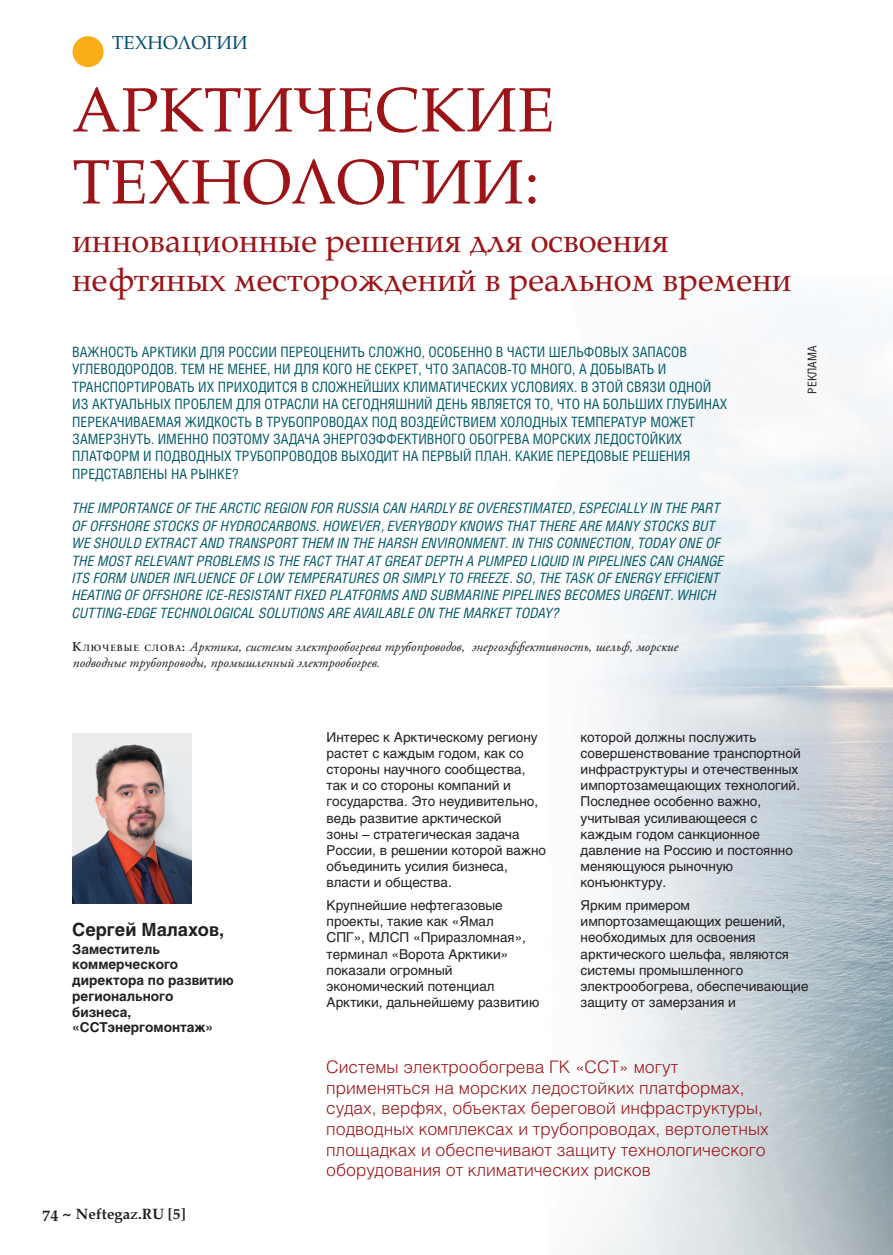
<style>
.page{position:relative;width:893px;height:1255px;background:#fff}
.page>*{position:absolute;margin:0;border:0;box-sizing:border-box;transform-origin:0 0}
.Zagolovok{font:60px/72px "Palladium";color:#9c1418}
.Zagolovok-2{font:31.5px/39px "Palladium";color:#9c1418}
.Podzag1{font:700 18px "Helios";color:#231f20}
.t1{font:18px "Palladium";color:#004c72}
.Vrezka{font:17.25px/20.7px "Helios Light C";color:#9c1418}
.Vrez{font:italic 14.25px/17.4px "Helios Cond";color:#005967}
.Vrez-2{font:14.25px/17.4px "Helios Cond";color:#005967}
.t2{font:700 14.25px "Palladium";color:#231f20}
.Text{font:13.5px/16.2px "Helios";color:#231f20}
.Key{font:italic 13.5px/15.1px "APC Garamond C";color:#231f20}
.Podzag1-2{font:700 13.5px/15.8px "Helios";color:#231f20}
.Text-2{font:12px "Helios Cond";color:#231f20}
.s1{font-weight:700;font-style:normal}
.s2{font-weight:700;font-style:normal;font-size:9.45px}
.s3{font-size:15px}
</style>
<div class="page">
<div style="left:73px;top:36px;width:31px;height:31px;background:#faaf18;border-radius:50%"></div>
<img style="left:591px;top:302px;width:302px;height:952px">
<img style="left:72px;top:733px;width:120px;height:170px">
<p class="t1" style="left:112px;top:32px;width:137px">ТЕХНОЛОГИИ</p>
<p class="Zagolovok" style="left:72px;top:74px;width:485px">АРКТИЧЕСКИЕ<br>ТЕХНОЛОГИИ:</p>
<p class="Zagolovok-2" style="left:72px;top:221px;width:721px">инновационные решения для освоения нефтяных месторождений в реальном времени</p>
<p class="Vrez-2" style="left:72px;top:343px;width:657px">ВАЖНОСТЬ АРКТИКИ ДЛЯ РОССИИ ПЕРЕОЦЕНИТЬ СЛОЖНО, ОСОБЕННО В ЧАСТИ ШЕЛЬФОВЫХ ЗАПАСОВ УГЛЕВОДОРОДОВ. ТЕМ НЕ МЕНЕЕ, НИ ДЛЯ КОГО НЕ СЕКРЕТ, ЧТО ЗАПАСОВ-ТО МНОГО, А ДОБЫВАТЬ И ТРАНСПОРТИРОВАТЬ ИХ ПРИХОДИТСЯ В СЛОЖНЕЙШИХ КЛИМАТИЧЕСКИХ УСЛОВИЯХ. В ЭТОЙ СВЯЗИ ОДНОЙ ИЗ АКТУАЛЬНЫХ ПРОБЛЕМ ДЛЯ ОТРАСЛИ НА СЕГОДНЯШНИЙ ДЕНЬ ЯВЛЯЕТСЯ ТО, ЧТО НА БОЛЬШИХ ГЛУБИНАХ ПЕРЕКАЧИВАЕМАЯ ЖИДКОСТЬ В ТРУБОПРОВОДАХ ПОД ВОЗДЕЙСТВИЕМ ХОЛОДНЫХ ТЕМПЕРАТУР МОЖЕТ ЗАМЕРЗНУТЬ. ИМЕННО ПОЭТОМУ ЗАДАЧА ЭНЕРГОЭФФЕКТИВНОГО ОБОГРЕВА МОРСКИХ ЛЕДОСТОЙКИХ ПЛАТФОРМ И ПОДВОДНЫХ ТРУБОПРОВОДОВ ВЫХОДИТ НА ПЕРВЫЙ ПЛАН. КАКИЕ ПЕРЕДОВЫЕ РЕШЕНИЯ ПРЕДСТАВЛЕНЫ НА РЫНКЕ?</p>
<p class="Vrez" style="left:72px;top:499px;width:653px">THE IMPORTANCE OF THE ARCTIC REGION FOR RUSSIA CAN HARDLY BE OVERESTIMATED, ESPECIALLY IN THE PART OF OFFSHORE STOCKS OF HYDROCARBONS. HOWEVER, EVERYBODY KNOWS THAT THERE ARE MANY STOCKS BUT WE SHOULD EXTRACT AND TRANSPORT THEM IN THE HARSH ENVIRONMENT. IN THIS CONNECTION, TODAY ONE OF THE MOST RELEVANT PROBLEMS IS THE FACT THAT AT GREAT DEPTH A PUMPED LIQUID IN PIPELINES CAN CHANGE ITS FORM UNDER INFLUENCE OF LOW TEMPERATURES OR SIMPLY TO FREEZE. SO, THE TASK OF ENERGY EFFICIENT HEATING OF OFFSHORE ICE-RESISTANT FIXED PLATFORMS AND SUBMARINE PIPELINES BECOMES URGENT. WHICH CUTTING-EDGE TECHNOLOGICAL SOLUTIONS ARE AVAILABLE ON THE MARKET TODAY?</p>
<p class="Key" style="left:72px;top:639px;width:607px"><span class="s1">К</span><span class="s2">лючевые слова</span><span class="s1">:</span> Арктика, системы электрообогрева трубопроводов, энергоэффективность, шельф, морские подводные трубопроводы, промышленный электрообогрев.</p>
<p class="Text-2" style="left:805px;top:394px;width:50px;rotate:-90deg">РЕКЛАМА</p>
<p class="Podzag1" style="left:72px;top:918px;width:153px">Сергей Малахов,</p>
<p class="Podzag1-2" style="left:72px;top:940px;width:163px">Заместитель коммерческого директора по развитию регионального бизнеса, «ССТэнергомонтаж»</p>
<p class="t2" style="left:43px;top:1205px;width:144px"><span class="s3">74 ~</span> Neftegaz.RU [5]</p>
<p class="Text" style="left:327px;top:728px;width:221px">Интерес к Арктическому региону растет с каждым годом, как со стороны научного сообщества, так и со стороны компаний и государства. Это неудивительно, ведь развитие арктической<br>зоны – стратегическая задача<br>России, в решении которой важно объединить усилия бизнеса, власти и общества.</p>
<p class="Text" style="left:327px;top:897px;width:214px">Крупнейшие нефтегазовые проекты, такие как «Ямал<br>СПГ», МЛСП «Приразломная», терминал «Ворота Арктики» показали огромный экономический потенциал<br>Арктики, дальнейшему развитию</p>
<p class="Text" style="left:581px;top:728px;width:222px">которой должны послужить совершенствование транспортной инфраструктуры и отечественных импортозамещающих технологий.<br>Последнее особенно важно, учитывая усиливающееся с каждым годом санкционное давление на Россию и постоянно меняющуюся рыночную конъюнктуру.</p>
<p class="Text" style="left:581px;top:897px;width:229px">Ярким примером импортозамещающих решений, необходимых для освоения арктического шельфа, являются системы промышленного электрообогрева, обеспечивающие защиту от замерзания и</p>
<p class="Vrezka" style="left:326px;top:1055px;width:444px">Системы электрообогрева ГК «ССТ» могут применяться на морских ледостойких платформах, судах, верфях, объектах береговой инфраструктуры, подводных комплексах и трубопроводах, вертолетных площадках и обеспечивают защиту технологического оборудования от климатических рисков</p>
</div>
